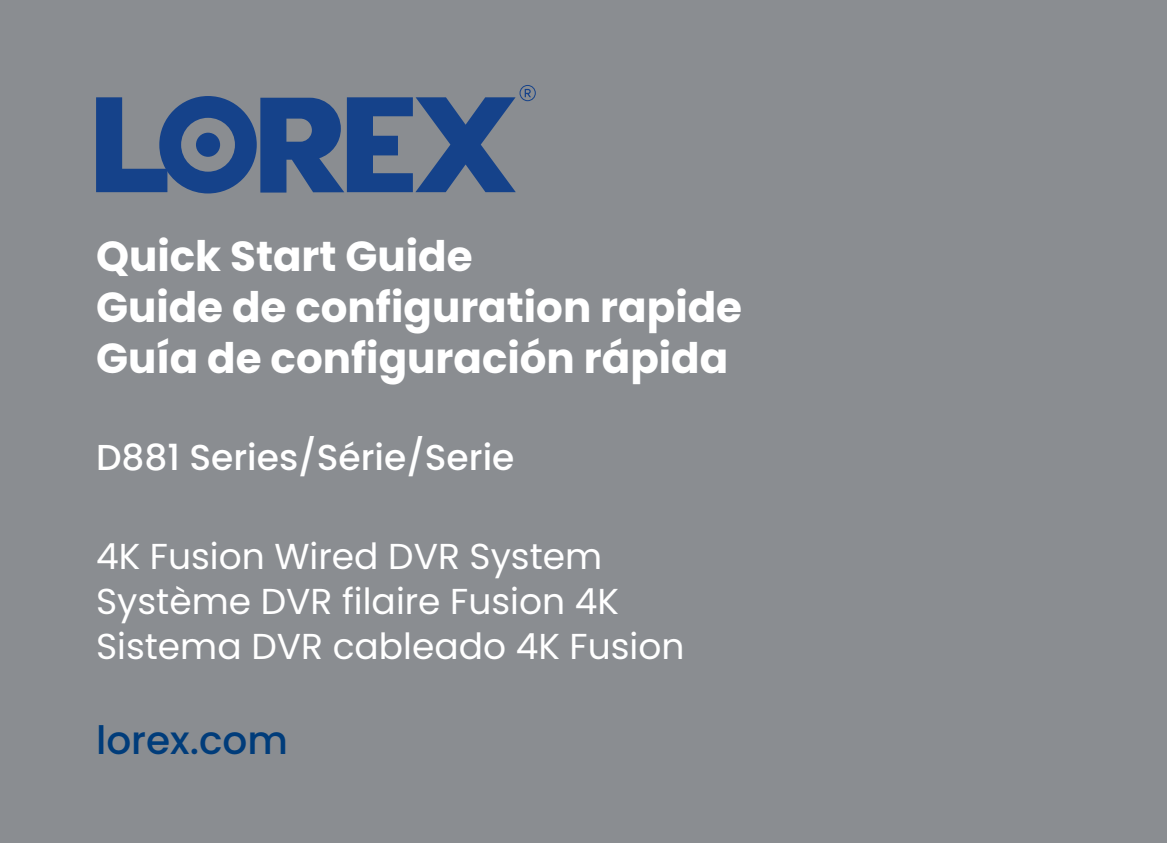
<style>
.page{position:relative;width:1167px;height:843px;background:#fff}
.page>*{position:absolute;margin:0;border:0;box-sizing:border-box;transform-origin:0 0}
.t1{font:700 42px/51px "Poppins";color:#fff}
.t2{font:500 39px "Poppins";color:#003c7a}
.t3{font:36px/45px "Poppins";color:#fff}
.t4{font:500 36px "Poppins";color:#fff}
</style>
<div class="page">
<div style="left:0;top:0;width:1166px;height:842px;background:#8a8d91"></div>
<svg style="left:96px;top:85px;width:440px;height:108px"></svg>
<p class="t1" style="left:96px;top:231px;width:647px">Quick Start Guide<br>Guide de configuration rapide<br>Guía de configuración rápida</p>
<p class="t4" style="left:96px;top:436px;width:420px">D881 Series/Série/Serie</p>
<p class="t3" style="left:96px;top:533px;width:590px">4K Fusion Wired DVR System<br>Système DVR filaire Fusion 4K<br>Sistema DVR cableado 4K Fusion</p>
<p class="t2" style="left:96px;top:717px;width:193px">lorex.com</p>
</div>
